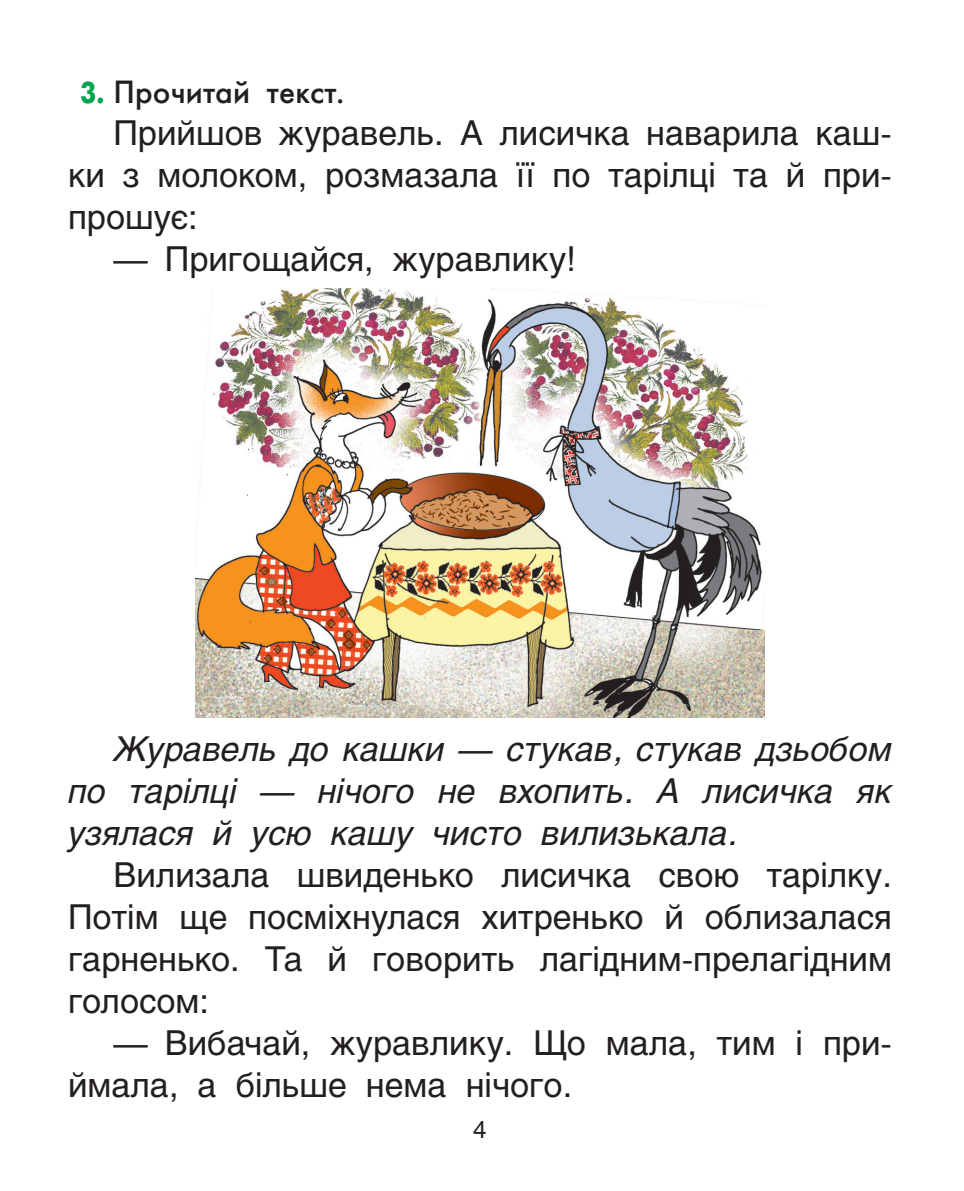
<style>
.page{position:relative;width:964px;height:1191px;background:#fff}
.page>*{position:absolute;margin:0;border:0;box-sizing:border-box;transform-origin:0 0}
.t1{font:34px/42px "Helios";color:#231f20;text-align:justify}
.t2{font:italic 34px/42px "Helios";color:#231f20;text-align:justify}
.t3{font:32px "Futuris C";letter-spacing:.005em;color:#231f20}
.t4{font:24px "Helios";color:#231f20}
.s1{font-weight:700;font-size:30px;color:#00a54f}
</style>
<div class="page">
<img style="left:195px;top:289px;width:570px;height:428px">
<p class="t3" style="left:81px;top:72px;width:265px"><span class="s1">3.</span> Прочитай текст.</p>
<p class="t1" style="left:68px;top:111px;width:825px;text-indent:45px">Прийшов журавель. А лисичка наварила каш&shy;ки з молоком, розмазала її по тарілці та й при&shy;прошує:</p>
<p class="t1" style="left:113px;top:237px;width:464px">— Пригощайся, журавлику!</p>
<p class="t2" style="left:68px;top:727px;width:825px;text-indent:45px">Журавель до кашки — стукав, стукав дзьобом по тарілці — нічого не вхопить. А лисичка як узялася й усю кашу чисто вилизькала.</p>
<p class="t1" style="left:68px;top:853px;width:825px;text-indent:45px">Вилизала швиденько лисичка свою тарілку.<br>Потім ще посміхнулася хитренько й облизалася гарненько. Та й говорить лагідним-прелагідним голосом:</p>
<p class="t1" style="left:68px;top:1021px;width:825px;text-indent:45px">— Вибачай, журавлику. Що мала, тим і при&shy;ймала, а більше нема нічого.</p>
<p class="t4" style="left:473px;top:1114px;width:15px">4</p>
</div>
